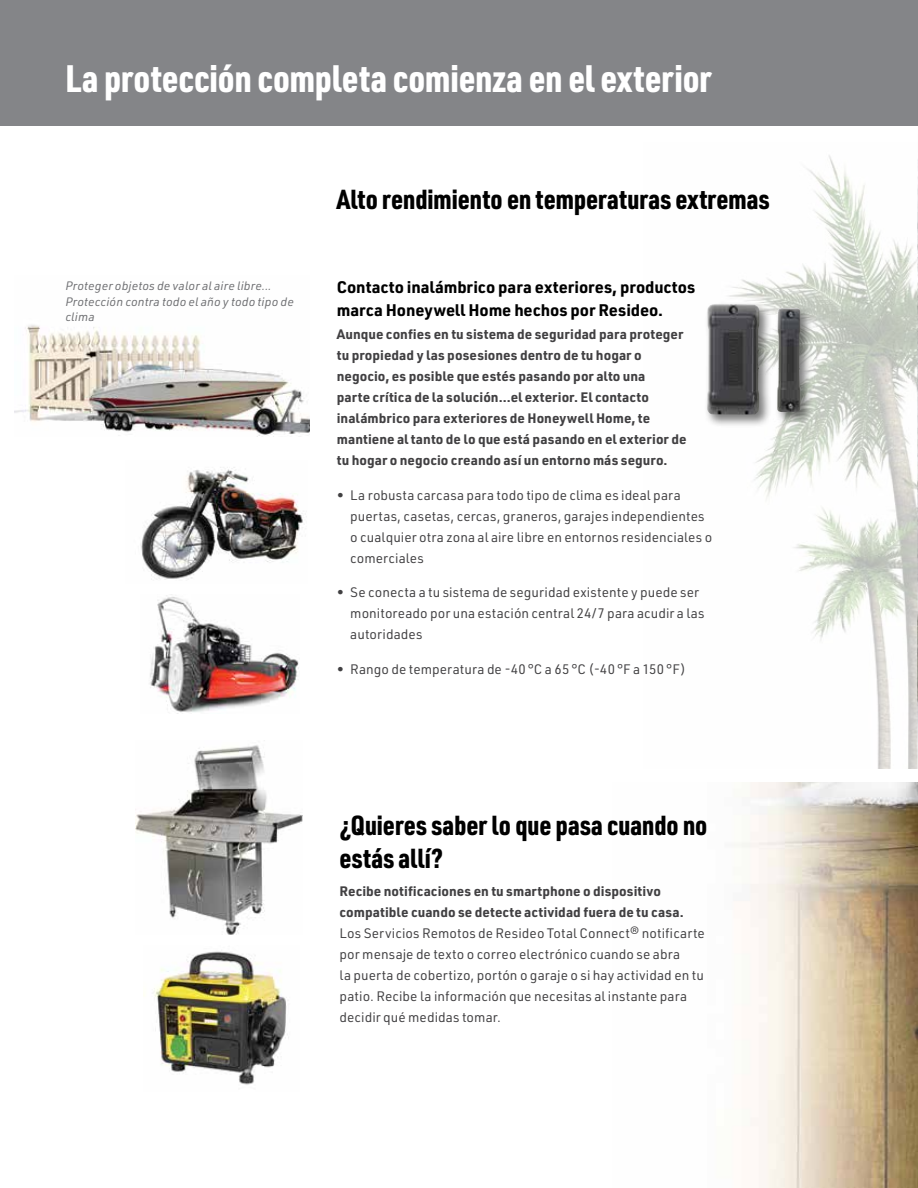
<style>
.page{position:relative;width:918px;height:1188px;background:#fff}
.page>*{position:absolute;margin:0;border:0;box-sizing:border-box;transform-origin:0 0}
.t1{font:900 37.5px "URWDIN Cond";letter-spacing:.005em;color:#fff}
.t2{font:900 27px/33px "URWDIN Cond";letter-spacing:.005em;color:#000}
.t3{font:700 16.5px/22.5px "URWDIN";letter-spacing:-.005em;color:#000}
.t4{font:13.5px/21px "URWDIN";letter-spacing:.005em;color:#414042}
.t5{font:700 13.5px/21px "URWDIN";letter-spacing:.005em;color:#414042}
.t6{font:italic 12px/15.8px "URWDIN";letter-spacing:.01em;color:#6d6e71}
</style>
<div class="page">
<img style="left:729px;top:155px;width:189px;height:614px">
<img style="left:917px;top:155px;width:1px;height:613px">
<div style="left:0;top:0;width:918px;height:126px;background:#848588"></div>
<img style="left:14px;top:325px;width:296px;height:112px">
<img style="left:141px;top:467px;width:162px;height:113px">
<img style="left:149px;top:595px;width:150px;height:117px">
<img style="left:135px;top:740px;width:167px;height:195px">
<img style="left:143px;top:951px;width:146px;height:134px">
<img style="left:734px;top:782px;width:184px;height:406px">
<div style="left:704px;top:301px;width:110px;height:127px;background:#000;opacity:.52"></div>
<img style="left:707px;top:304px;width:94px;height:110px">
<h1 class="t1" style="left:65px;top:53px;width:648px">La protección completa comienza en el exterior</h1>
<p class="t6" style="left:65px;top:277px;width:230px">Proteger objetos de valor al aire libre...<br>Protección contra todo el año y todo tipo de clima</p>
<h2 class="t2" style="left:337px;top:182px;width:434px">Alto rendimiento en temperaturas extremas</h2>
<p class="t3" style="left:337px;top:275px;width:360px">Contacto inalámbrico para exteriores, productos marca Honeywell Home hechos por Resideo.</p>
<p class="t5" style="left:337px;top:323px;width:351px">Aunque confies en tu sistema de seguridad para proteger tu propiedad y las posesiones dentro de tu hogar o negocio, es posible que estés pasando por alto una<br>parte crítica de la solución...el exterior. El contacto inalámbrico para exteriores de Honeywell Home, te mantiene al tanto de lo que está pasando en el exterior de tu hogar o negocio creando así un entorno más seguro.</p>
<p class="t4" style="left:350px;top:484px;width:363px;text-indent:-14px">• La robusta carcasa para todo tipo de clima es ideal para puertas, casetas, cercas, graneros, garajes independientes o cualquier otra zona al aire libre en entornos residenciales o comerciales</p>
<p class="t4" style="left:350px;top:582px;width:356px;text-indent:-14px">• Se conecta a tu sistema de seguridad existente y puede ser monitoreado por una estación central 24/7 para acudir a las autoridades</p>
<p class="t4" style="left:337px;top:658px;width:351px">• Rango de temperatura de -40 °C a 65 °C (-40 °F a 150 °F)</p>
<h2 class="t2" style="left:340px;top:808px;width:369px">¿Quieres saber lo que pasa cuando no estás allí?</h2>
<p class="t5" style="left:340px;top:880px;width:346px">Recibe notificaciones en tu smartphone o dispositivo compatible cuando se detecte actividad fuera de tu casa.</p>
<p class="t4" style="left:340px;top:922px;width:367px">Los Servicios Remotos de Resideo Total Connect® notificarte por mensaje de texto o correo electrónico cuando se abra<br>la puerta de cobertizo, portón o garaje o si hay actividad en tu patio. Recibe la información que necesitas al instante para decidir qué medidas tomar.</p>
</div>
